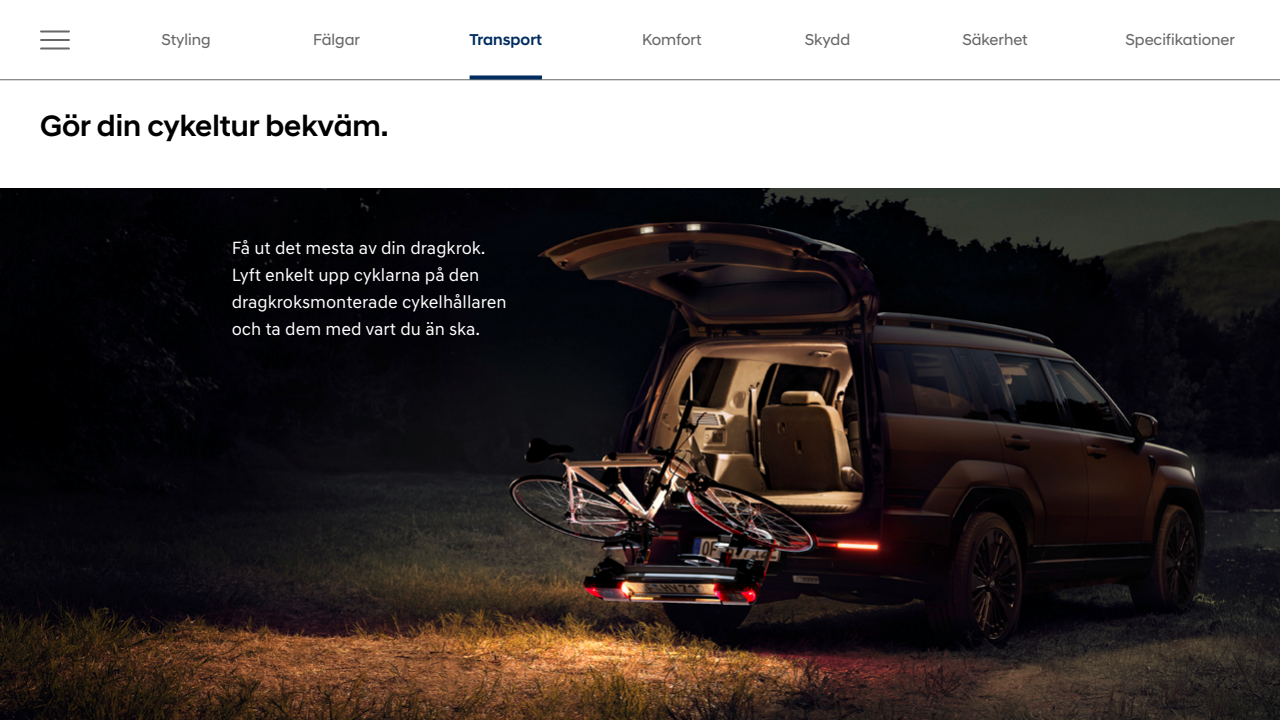
<style>
.page{position:relative;width:1280px;height:720px;background:#fff}
.page>*{position:absolute;margin:0;border:0;box-sizing:border-box;transform-origin:0 0}
.t1{font:500 30px "Hyundai Sans Head";color:#000}
.t2{font:18px/27px "Hyundai Sans Text";color:#fff}
.t3{font:16px "Hyundai Sans Head";color:#676767}
.t4{font:500 16px "Hyundai Sans Head";color:#002c5f}
</style>
<div class="page">
<img style="left:0;top:188px;width:1280px;height:532px">
<hr style="left:0;top:80px;width:1280px;height:1px;background:#676767">
<hr style="left:41px;top:30px;width:28px;height:2px;background:#676767">
<hr style="left:41px;top:48px;width:28px;height:2px;background:#676767">
<hr style="left:41px;top:39px;width:28px;height:2px;background:#676767">
<svg style="left:470px;top:75px;width:72px;height:4px"></svg>
<p class="t3" style="left:161px;top:30px;width:51px">Styling</p>
<p class="t3" style="left:313px;top:30px;width:49px">Fälgar</p>
<p class="t4" style="left:470px;top:30px;width:74px">Transport</p>
<p class="t3" style="left:642px;top:30px;width:61px">Komfort</p>
<p class="t3" style="left:805px;top:30px;width:47px">Skydd</p>
<p class="t3" style="left:962px;top:30px;width:67px">Säkerhet</p>
<p class="t3" style="left:1125px;top:30px;width:111px">Specifikationer</p>
<h1 class="t1" style="left:40px;top:108px;width:350px">Gör din cykeltur bekväm.</h1>
<p class="t2" style="left:232px;top:235px;width:277px">Få ut det mesta av din dragkrok.<br>Lyft enkelt upp cyklarna på den dragkroksmonterade cykelhållaren och ta dem med vart du än ska.</p>
</div>
